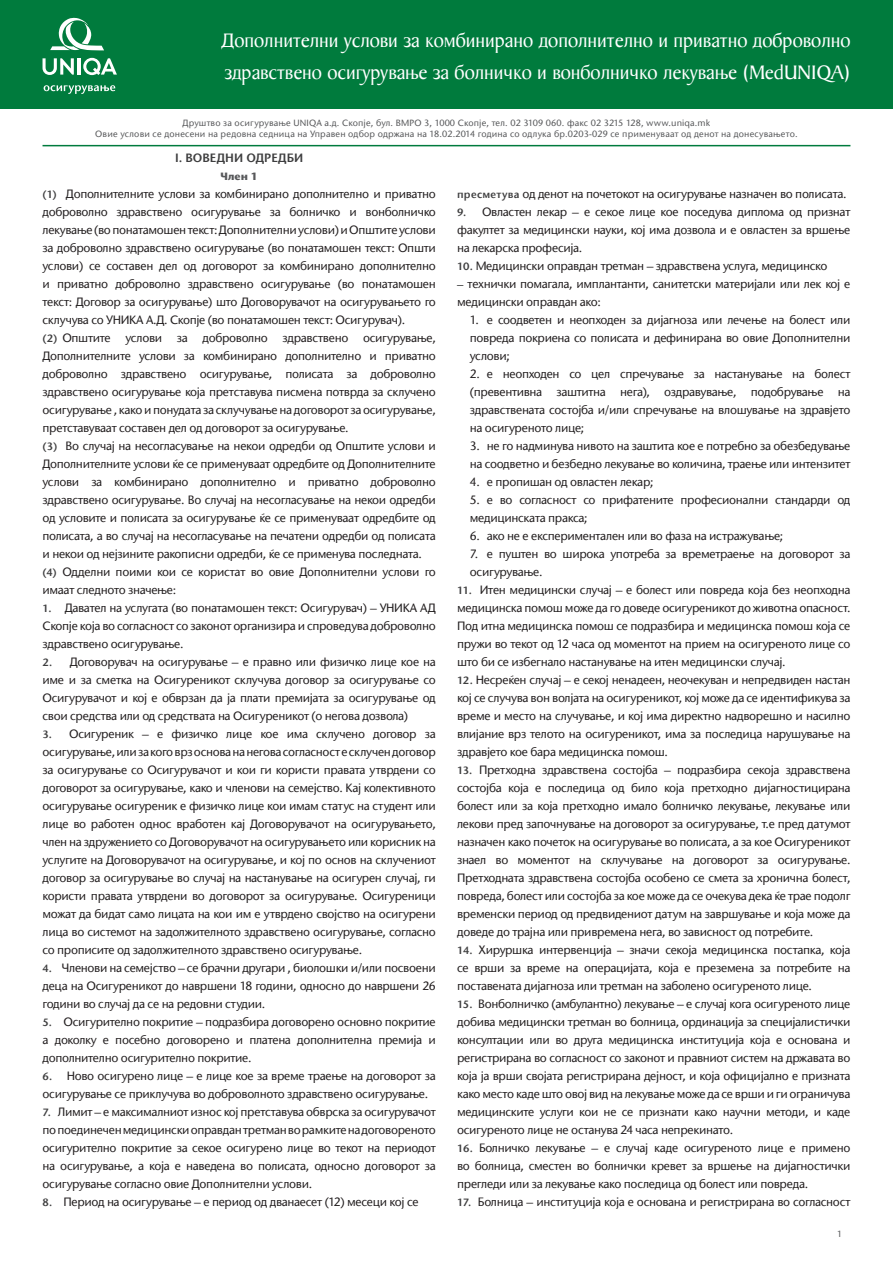
<style>
.page{position:relative;width:893px;height:1263px;background:#fff}
.page>*{position:absolute;margin:0;border:0;box-sizing:border-box;transform-origin:0 0}
.t1{font:21px/31.5px "Baker Signet";color:#fff}
.t2{font:500 12px/18px "Stone Sans ITC";letter-spacing:-.03em;color:#231f20;text-align:justify}
.t3{font:600 12px "Stone Sans ITC";color:#3e3e3f}
.t4{font:700 10.5px "Stone Sans ITC";color:#57585a}
.t5{font:500 9px/10.8px "Stone Sans ITC";letter-spacing:.015em;color:#57585a;text-align:center}
.s1{font-weight:600;font-size:10.5px;color:#3e3e3f}
</style>
<div class="page">
<div style="left:0;top:0;width:893px;height:108px;background:#007b3d"></div>
<svg style="left:43px;top:58px;width:31px;height:17px"></svg>
<hr style="left:77px;top:58px;width:4px;height:17px;background:#fff">
<svg style="left:83px;top:58px;width:34px;height:17px"></svg>
<svg style="left:50px;top:17px;width:54px;height:33px"></svg>
<svg style="left:44px;top:85px;width:71px;height:9px"></svg>
<hr style="left:43px;top:145px;width:807px;height:1px;background:#007b3d">
<h1 class="t1" style="left:222px;top:25px;width:630px">Дополнителни услови за комбинирано дополнително и приватно доброволно здравствено осигурување за болничко и вонболничко лекување (MedUNIQA)</h1>
<p class="t5" style="left:95px;top:117px;width:704px">Друштво за осигурување UNIQA а.д. Скопје, бул. ВМРО 3, 1000 Скопје, тел. 02 3109 060. факс 02 3215 128, www.uniqa.mk<br>Овие услови се донесени на редовна седница на Управен одбор одржана на 18.02.2014 година со одлука бр.0203-029 се применуваат од денот на донесувањето.</p>
<p class="t3" style="left:175px;top:150px;width:130px">I. ВОВЕДНИ ОДРЕДБИ</p>
<p class="t4" style="left:220px;top:169px;width:39px">Член 1</p>
<p class="t2" style="left:43px;top:185px;width:395px;text-align:left"><span class="s1">(1)</span> Дополнителните услови за комбинирано дополнително и приватно доброволно здравствено осигурување за болничко и вонболничко лекување (во понатамошен текст: Дополнителни услови) и Општите услови за доброволно здравствено осигурување (во понатамошен текст: Општи услови) се составен дел од договорот за комбинирано дополнително и приватно доброволно здравствено осигурување (во понатамошен текст: Договор за осигурување) што Договорувачот на осигурувањето го склучува со УНИКА А.Д. Скопје (во понатамошен текст: Осигурувач).<br><span class="s1">(2)</span> Општите услови за доброволно здравствено осигурување, Дополнителните услови за комбинирано дополнително и приватно доброволно здравствено осигурување, полисата за доброволно здравствено осигурување која претставува писмена потврда за склучено осигурување , како и понудата за склучување на договорот за осигурување, претставуваат составен дел од договорот за осигурување.<br><span class="s1">(3)</span> Во случај на несогласување на некои одредби од Општите услови и Дополнителните услови ќе се применуваат одредбите од Дополнителните услови за комбинирано дополнително и приватно доброволно здравствено осигурување. Во случај на несогласување на некои одредби од условите и полисата за осигурување ќе се применуваат одредбите од полисата, а во случај на несогласување на печатени одредби од полисата и некои од нејзините ракописни одредби, ќе се применува последната. <span class="s1">(4)</span> Одделни поими кои се користат во овие Дополнителни услови го имаат следното значење:</p>
<p class="t2" style="left:43px;top:599px;width:395px"><span class="s1">1.</span> Давател на услугата (во понатамошен текст: Осигурувач) – УНИКА АД Скопје која во согласност со законот организира и спроведува доброволно здравствено осигурување.</p>
<p class="t2" style="left:43px;top:653px;width:395px"><span class="s1">2.</span> Договорувач на осигурување – е правно или физичко лице кое на име и за сметка на Осигуреникот склучува договор за осигурување со Осигурувачот и кој е обврзан да ја плати премијата за осигурување од свои средства или од средствата на Осигуреникот (о негова дозвола)</p>
<p class="t2" style="left:43px;top:725px;width:395px"><span class="s1">3.</span> Осигуреник – е физичко лице кое има склучено договор за осигурување, или за кого врз основа на негова согласност е склучен договор за осигурување со Осигурувачот и кои ги користи правата утврдени со договорот за осигурување, како и членови на семејство. Кај колективното осигурување осигуреник е физичко лице кои имам статус на студент или лице во работен однос вработен кај Договорувачот на осигурувањето, член на здружението со Договорувачот на осигурувањето или корисник на услугите на Договорувачот на осигурување, и кој по основ на склучениот договор за осигурување во случај на настанување на осигурен случај, ги користи правата утврдени во договорот за осигурување. Осигуреници можат да бидат само лицата на кои им е утврдено својство на осигурени лица во системот на задолжителното здравствено осигурување, согласно со прописите од задолжителното здравствено осигурување.</p>
<p class="t2" style="left:43px;top:959px;width:395px"><span class="s1">4.</span> Членови на семејство – се брачни другари , биолошки и/или посвоени деца на Осигуреникот до навршени 18 години, односно до навршени 26 години во случај да се на редовни студии.</p>
<p class="t2" style="left:43px;top:1013px;width:395px"><span class="s1">5.</span> Осигурително покритие – подразбира договорено основно покритие а доколку е посебно договорено и платена дополнителна премија и дополнително осигурително покритие.</p>
<p class="t2" style="left:43px;top:1067px;width:395px"><span class="s1">6.</span> Ново осигурено лице – е лице кое за време траење на договорот за осигурување се приклучува во доброволното здравствено осигурување.</p>
<p class="t2" style="left:43px;top:1103px;width:395px"><span class="s1">7.</span> Лимит – е максималниот износ кој претставува обврска за осигурувачот по поединечен медицински оправдан третман во рамките на договореното осигурително покритие за секое осигурено лице во текот на периодот на осигурување, а која е наведена во полисата, односно договорот за осигурување согласно овие Дополнителни услови.</p>
<p class="t2" style="left:43px;top:1193px;width:378px"><span class="s1">8.</span> Период на осигурување – е период од дванаесет (12) месеци кој се</p>
<p class="t2" style="left:457px;top:185px;width:391px"><span class="s1">пресметува</span> од денот на почетокот на осигурување назначен во полисата.</p>
<p class="t2" style="left:457px;top:203px;width:395px"><span class="s1">9.</span> Овластен лекар – е секое лице кое поседува диплома од признат факултет за медицински науки, кој има дозвола и е овластен за вршење на лекарска професија.</p>
<p class="t2" style="left:457px;top:257px;width:372px"><span class="s1">10.</span> Медицински оправдан третман – здравствена услуга, медицинско</p>
<p class="t2" style="left:457px;top:275px;width:395px"><span class="s1">–</span> технички помагала, имплантанти, санитетски материјали или лек кој е медицински оправдан ако:</p>
<p class="t2" style="left:470px;top:311px;width:382px">1. е соодветен и неопходен за дијагноза или лечење на болест или повреда покриена со полисата и дефинирана во овие Дополнителни услови;</p>
<p class="t2" style="left:470px;top:365px;width:382px">2. е неопходен со цел спречување за настанување на болест (превентивна заштитна нега), оздравување, подобрување на здравствената состојба и/или спречување на влошување на здравјето на осигуреното лице;</p>
<p class="t2" style="left:470px;top:437px;width:382px">3. не го надминува нивото на заштита кое е потребно за обезбедување на соодветно и безбедно лекување во количина, траење или интензитет</p>
<p class="t2" style="left:470px;top:473px;width:185px">4. е пропишан од овластен лекар;</p>
<p class="t2" style="left:470px;top:491px;width:382px">5. е во согласност со прифатените професионални стандарди од медицинската пракса;</p>
<p class="t2" style="left:470px;top:527px;width:315px">6. ако не е експериментален или во фаза на истражување;</p>
<p class="t2" style="left:470px;top:545px;width:382px">7. е пуштен во широка употреба за времетраење на договорот за осигурување.</p>
<p class="t2" style="left:457px;top:581px;width:395px"><span class="s1">11.</span> Итен медицински случај – е болест или повреда која без неопходна медицинска помош може да го доведе осигуреникот до животна опасност.<br>Под итна медицинска помош се подразбира и медицинска помош која се пружи во текот од 12 часа од моментот на прием на осигуреното лице со што би се избегнало настанување на итен медицински случај.</p>
<p class="t2" style="left:457px;top:671px;width:395px"><span class="s1">12.</span> Несреќен случај – е секој ненадеен, неочекуван и непредвиден настан кој се случува вон волјата на осигуреникот, кој може да се идентификува за време и место на случување, и кој има директно надворешно и насилно влијание врз телото на осигуреникот, има за последица нарушување на здравјето кое бара медицинска помош.</p>
<p class="t2" style="left:457px;top:761px;width:395px"><span class="s1">13.</span> Претходна здравствена состојба – подразбира секоја здравствена состојба која е последица од било која претходно дијагностицирана болест или за која претходно имало болничко лекување, лекување или лекови пред започнување на договорот за осигурување, т.е пред датумот назначен како почеток на осигурување во полисата, а за кое Осигуреникот знаел во моментот на склучување на договорот за осигурување.<br>Претходната здравствена состојба особено се смета за хронична болест, повреда, болест или состојба за кое може да се очекува дека ќе трае подолг временски период од предвидениот датум на завршување и која може да доведе до трајна или привремена нега, во зависност од потребите.</p>
<p class="t2" style="left:457px;top:941px;width:395px"><span class="s1">14.</span> Хируршка интервенција – значи секоја медицинска постапка, која се врши за време на операцијата, која е преземена за потребите на поставената дијагноза или третман на заболено осигуреното лице.</p>
<p class="t2" style="left:457px;top:995px;width:395px"><span class="s1">15.</span> Вонболничко (амбулантно) лекување – е случај кога осигуреното лице добива медицински третман во болница, ординација за специјалистички консултации или во друга медицинска институција која е основана и регистрирана во согласност со законот и правниот систем на државата во која ја врши својата регистрирана дејност, и која официјално е призната како место каде што овој вид на лекување може да се врши и ги ограничува медицинските услуги кои не се признати како научни методи, и каде осигуреното лице не останува 24 часа непрекинато.</p>
<p class="t2" style="left:457px;top:1139px;width:395px"><span class="s1">16.</span> Болничко лекување – е случај каде осигуреното лице е примено во болница, сместен во болнички кревет за вршење на дијагностички прегледи или за лекување како последица од болест или повреда.</p>
<p class="t2" style="left:457px;top:1193px;width:395px"><span class="s1">17.</span> Болница – институција која е основана и регистрирана во согласност</p>
<p class="t5" style="left:837px;top:1228px;width:7px">1</p>
</div>
